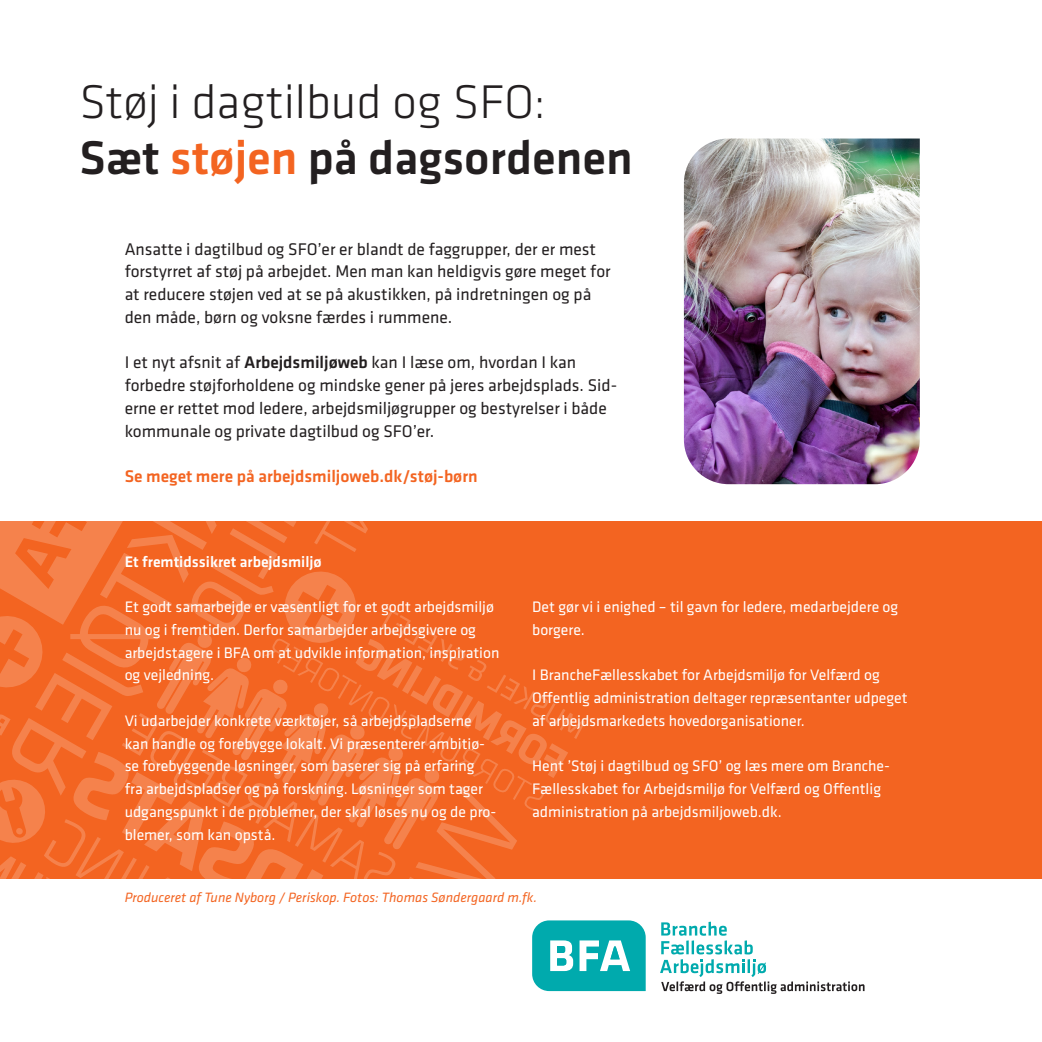
<style>
.page{position:relative;width:1042px;height:1042px;background:#fff}
.page>*{position:absolute;margin:0;border:0;box-sizing:border-box;transform-origin:0 0}
.OS_36{font:500 49px "Klavika";color:#231f20}
.OS_36-2{font:300 49px "Klavika";color:#231f20}
.Brød{font:17.5px/22.8px "Klavika";color:#231f20}
.Brød-2{font:500 17.5px "Klavika";color:#f36421}
.Boksbrød{font:15.75px/22.8px "Klavika";color:#fff}
.Boksbrød-2{font:500 15.75px "Klavika";color:#fff}
.Brød-3{font:italic 14px "Klavika";color:#f36421}
.s1{color:#f36421}
.s2{font-weight:500}
</style>
<div class="page">
<img style="left:684px;top:138px;width:236px;height:346px">
<div style="left:0;top:521px;width:1042px;height:357px;background:#f36421"></div>
<svg style="left:0;top:521px;width:585px;height:357px"></svg>
<svg style="left:532px;top:920px;width:114px;height:71px"></svg>
<svg style="left:660px;top:921px;width:204px;height:73px"></svg>
<p class="OS_36-2" style="left:79px;top:72px;width:468px">Støj i dagtilbud og SFO:</p>
<p class="OS_36" style="left:79px;top:125px;width:555px">Sæt <span class="s1">støjen</span> på dagsordenen</p>
<p class="Brød" style="left:125px;top:237px;width:487px">Ansatte i dagtilbud og SFO’er er blandt de faggrupper, der er mest forstyrret af støj på arbejdet. Men man kan heldigvis gøre meget for at reducere støjen ved at se på akustikken, på indretningen og på den måde, børn og voksne færdes i rummene.</p>
<p class="Brød" style="left:125px;top:351px;width:494px">I et nyt afsnit af <span class="s2">Arbejdsmiljøweb</span> kan I læse om, hvordan I kan forbedre støjforholdene og mindske gener på jeres arbejdsplads. Sid&shy;erne er rettet mod ledere, arbejdsmiljøgrupper og bestyrelser i både kommunale og private dagtilbud og SFO’er.</p>
<p class="Brød-2" style="left:125px;top:464px;width:355px">Se meget mere på arbejdsmiljoweb.dk/støj-børn</p>
<p class="Boksbrød-2" style="left:125px;top:550px;width:198px">Et fremtidssikret arbejdsmiljø</p>
<p class="Boksbrød" style="left:125px;top:595px;width:376px">Et godt samarbejde er væsentligt for et godt arbejdsmiljø nu og i fremtiden. Derfor samarbejder arbejdsgivere og arbejdstagere i BFA om at udvikle information, inspiration og vejledning.</p>
<p class="Boksbrød" style="left:125px;top:709px;width:373px">Vi udarbejder konkrete værktøjer, så arbejdspladserne kan handle og forebygge lokalt. Vi præsenterer ambitiø&shy;se forebyggende løsninger, som baserer sig på erfaring fra arbejdspladser og på forskning. Løsninger som tager udgangspunkt i de problemer, der skal løses nu og de pro&shy;blemer, som kan opstå.</p>
<p class="Boksbrød" style="left:532px;top:595px;width:368px">Det gør vi i enighed – til gavn for ledere, medarbejdere og borgere.</p>
<p class="Boksbrød" style="left:532px;top:663px;width:377px">I BrancheFællesskabet for Arbejdsmiljø for Velfærd og<br>Offentlig administration deltager repræsentanter udpeget af arbejdsmarkedets hovedorganisationer.</p>
<p class="Boksbrød" style="left:532px;top:754px;width:359px">Hent ’Støj i dagtilbud og SFO’ og læs mere om Branche-<br>Fællesskabet for Arbejdsmiljø for Velfærd og Offentlig administration på arbejdsmiljoweb.dk.</p>
<p class="Brød-3" style="left:125px;top:888px;width:414px">Produceret af Tune Nyborg / Periskop. Fotos: Thomas Søndergaard m.fk.</p>
</div>
